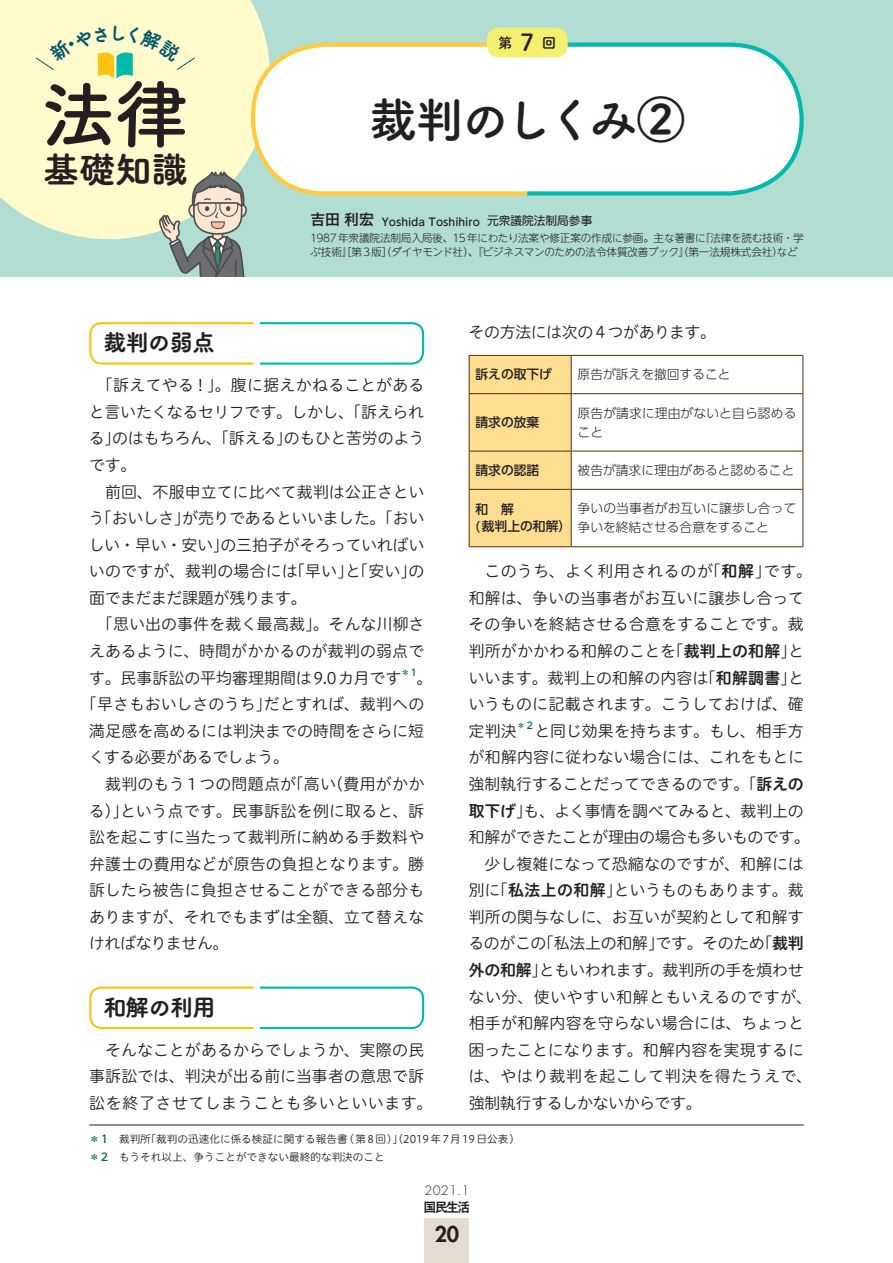
<style>
.page{position:relative;width:893px;height:1263px;background:#fff}
.page>*{position:absolute;margin:0;border:0;box-sizing:border-box;transform-origin:0 0}
.t1{font:74.4px "Tsuku A Rd Gothic Std B";color:#231f20}
.t2{font:48.9px "Tsuku A Rd Gothic Std B";letter-spacing:-.1em;color:#231f20}
.t3{font:36.15px "Tsuku A Rd Gothic Std E";color:#231f20}
.t4{font:23.4px "Tsuku A Rd Gothic Std E";letter-spacing:-.05em;color:#231f20}
.t5{font:23.4px "Shuei M Go Std B";color:#231f20}
.t6{font:800 21.3px "Futura Std";color:#231f20}
.t7{font:15.9px/26.5px "Hiragino UD Sans R Std N W3";color:#231f20;text-align:justify}
.t8{font:15.9px "Hiragino UD Sans R Std N W3";letter-spacing:-.025em;color:#231f20}
.t9{font:15.9px "Hiragino UD Sans R Std N W3";letter-spacing:-.02em;color:#231f20}
.t10{font:15.9px "Hiragino UD Sans R Std N W3";letter-spacing:.035em;color:#231f20}
.t11{font:15.9px "Hiragino UD Sans R Std N W3";letter-spacing:-.03em;color:#231f20}
.t12{font:15.9px "Hiragino UD Sans R Std N W3";letter-spacing:-.035em;color:#231f20}
.t13{font:13.8px "Shuei M Go Std B";color:#231f20}
.t14{font:300 12.75px/19.2px "UD Shin Go Pro";color:#231f20}
.t15{font:500 12.75px/17px "UD Shin Go Pro";color:#231f20}
.t16{font:300 12.75px "Futura Std";color:#231f20}
.t17{font:700 12.75px "Gothic MB101 Pro De";color:#231f20;scale:.95 1}
.t18{font:300 10.65px/16.2px "UD Shin M Go Pro";letter-spacing:-.02em;color:#231f20}
.t19{font:10.65px/18px "Hiragino UD Sans R Std N W3";color:#231f20}
.t20{font:500 9.3px "UD Shin M Go Pro";color:#026442}
.s1{font-family:"Hiragino UD Sans F Std W6";font-weight:400;font-size:14.85px}
.s2{font-weight:500}
.s3{font-weight:400;font-size:11.7px}
.s4{font-family:"Hiragino UD Sans R Std N W6"}
.s5{font-family:"UD Shin M Go Pro";font-weight:500;color:#026442}
</style>
<div class="page">
<div style="left:0;top:0;width:893px;height:276px;background:#b1ddd3"></div>
<div style="left:0;top:0;width:262px;height:222px;background:#fffbcc"></div>
<div style="left:425px;top:1218px;width:44px;height:45px;background:#e3dcd2"></div>
<svg style="left:89px;top:322px;width:336px;height:43px"></svg>
<svg style="left:89px;top:986px;width:336px;height:44px"></svg>
<div style="left:470px;top:356px;width:101px;height:190px;background:#ffdd91"></div>
<hr style="left:469px;top:355px;width:102px;height:1px;background:#512e10">
<hr style="left:469px;top:356px;width:1px;height:37px;background:#512e10">
<hr style="left:571px;top:355px;width:232px;height:1px;background:#512e10">
<hr style="left:571px;top:356px;width:1px;height:37px;background:#512e10">
<hr style="left:803px;top:356px;width:1px;height:37px;background:#512e10">
<hr style="left:469px;top:393px;width:102px;height:1px;background:#512e10">
<hr style="left:469px;top:394px;width:1px;height:57px;background:#512e10">
<hr style="left:571px;top:393px;width:232px;height:1px;background:#512e10">
<hr style="left:571px;top:394px;width:1px;height:57px;background:#512e10">
<hr style="left:803px;top:394px;width:1px;height:57px;background:#512e10">
<hr style="left:469px;top:451px;width:102px;height:1px;background:#512e10">
<hr style="left:469px;top:451px;width:1px;height:38px;background:#512e10">
<hr style="left:571px;top:451px;width:232px;height:1px;background:#512e10">
<hr style="left:571px;top:451px;width:1px;height:38px;background:#512e10">
<hr style="left:803px;top:451px;width:1px;height:38px;background:#512e10">
<hr style="left:469px;top:489px;width:102px;height:1px;background:#512e10">
<hr style="left:469px;top:490px;width:1px;height:56px;background:#512e10">
<hr style="left:571px;top:489px;width:232px;height:1px;background:#512e10">
<hr style="left:571px;top:490px;width:1px;height:56px;background:#512e10">
<hr style="left:803px;top:490px;width:1px;height:56px;background:#512e10">
<hr style="left:469px;top:546px;width:102px;height:1px;background:#512e10">
<hr style="left:571px;top:546px;width:232px;height:1px;background:#512e10">
<hr style="left:89px;top:1125px;width:715px;height:1px;background:#231f20">
<svg style="left:35px;top:26px;width:769px;height:250px"></svg>
<h1 class="t1" style="left:41px;top:56px;width:150px">法律</h1>
<h3 class="t3" style="left:43px;top:141px;width:146px">基礎知識</h3>
<h3 class="t4" style="left:103px;top:324px;width:114px">裁判の弱点</h3>
<h3 class="t5" style="left:520px;top:25px;width:15px">7</h3>
<p class="t13" style="left:499px;top:32px;width:15px">第</p>
<p class="t13" style="left:542px;top:32px;width:15px">回</p>
<h2 class="t2" style="left:368px;top:81px;width:318px">裁判のしくみ②</h2>
<p class="t18" style="left:310px;top:213px;width:495px"><span class="s1">吉田 利宏</span> <span class="s2">Yoshida Toshihiro</span> <span class="s3">元衆議院法制局参事<br></span>1987年衆議院法制局入局後、15年にわたり法案や修正案の作成に参画。主な著書に『法律を読む技術・学</p>
<p class="t18" style="left:310px;top:243px;width:489px">ぶ技術』［第３版］（ダイヤモンド社）、『ビジネスマンのための法令体質改善ブック』（第一法規株式会社）など</p>
<p class="t11" style="left:469px;top:320px;width:249px">その方法には次の４つがあります。</p>
<p class="t7" style="left:89px;top:371px;width:337px;text-indent:8px">「訴えてやる！」。腹に据えかねることがあると言いたくなるセリフです。しかし、「訴えられる」のはもちろん、「訴える」のもひと苦労のようです。</p>
<p class="t7" style="left:105px;top:477px;width:321px">前回、不服申立てに比べて裁判は公正さとい</p>
<p class="t7" style="left:89px;top:504px;width:337px">う「おいしさ」が売りであるといいました。「おい</p>
<p class="t7" style="left:89px;top:531px;width:337px">しい・早い・安い」の三拍子がそろっていればい</p>
<p class="t7" style="left:89px;top:557px;width:337px">いのですが、裁判の場合には「早い」と「安い」の</p>
<p class="t11" style="left:89px;top:586px;width:219px">面でまだまだ課題が残ります。</p>
<p class="t7" style="left:97px;top:610px;width:329px">「思い出の事件を裁く最高裁」。そんな川柳さ</p>
<p class="t7" style="left:89px;top:637px;width:337px">えあるように、時間がかかるのが裁判の弱点で</p>
<p class="t7" style="left:89px;top:663px;width:314px">す。民事訴訟の平均審理期間は9.0カ月です</p>
<p class="t20" style="left:401px;top:665px;width:18px">＊1</p>
<p class="t7" style="left:417px;top:663px;width:17px">。</p>
<p class="t7" style="left:81px;top:690px;width:345px">「早さもおいしさのうち」だとすれば、裁判への</p>
<p class="t7" style="left:89px;top:717px;width:337px">満足感を高めるには判決までの時間をさらに短</p>
<p class="t12" style="left:89px;top:745px;width:202px">くする必要があるでしょう。</p>
<p class="t7" style="left:105px;top:770px;width:321px">裁判のもう１つの問題点が「高い（費用がかか</p>
<p class="t7" style="left:89px;top:796px;width:337px">る）」という点です。民事訴訟を例に取ると、訴</p>
<p class="t7" style="left:89px;top:823px;width:337px">訟を起こすに当たって裁判所に納める手数料や</p>
<p class="t7" style="left:89px;top:849px;width:337px">弁護士の費用などが原告の負担となります。勝</p>
<p class="t7" style="left:89px;top:876px;width:337px">訴したら被告に負担させることができる部分も</p>
<p class="t7" style="left:89px;top:903px;width:337px">ありますが、それでもまずは全額、立て替えな</p>
<p class="t8" style="left:89px;top:931px;width:141px">ければなりません。</p>
<h3 class="t4" style="left:103px;top:988px;width:114px">和解の利用</h3>
<p class="t7" style="left:89px;top:1035px;width:345px;text-align:center">そんなことがあるからでしょうか、実際の民<br>事訴訟では、判決が出る前に当事者の意思で訴訟を終了させてしまうことも多いといいます。</p>
<p class="t15" style="left:475px;top:366px;width:78px">訴えの取下げ</p>
<p class="t14" style="left:578px;top:364px;width:155px">原告が訴えを撤回すること</p>
<p class="t15" style="left:475px;top:413px;width:65px">請求の放棄</p>
<p class="t14" style="left:578px;top:403px;width:220px">原告が請求に理由がないと自ら認めること</p>
<p class="t15" style="left:475px;top:461px;width:65px">請求の認諾</p>
<p class="t14" style="left:578px;top:460px;width:218px">被告が請求に理由があると認めること</p>
<p class="t15" style="left:475px;top:501px;width:97px">和　解<br>(裁判上の和解）</p>
<p class="t14" style="left:578px;top:498px;width:220px">争いの当事者がお互いに譲歩し合って争いを終結させる合意をすること</p>
<p class="t7" style="left:468px;top:557px;width:345px;text-align:left;text-indent:16px">このうち、よく利用されるのが「<span class="s4">和解</span>」です。和解は、争いの当事者がお互いに譲歩し合ってその争いを終結させる合意をすることです。裁判所がかかわる和解のことを「<span class="s4">裁判上の和解</span>」といいます。裁判上の和解の内容は「<span class="s4">和解調書</span>」というものに記載されます。こうしておけば、確定判決</p>
<p class="t20" style="left:517px;top:718px;width:18px">＊2</p>
<p class="t7" style="left:535px;top:717px;width:271px">と同じ効果を持ちます。もし、相手方</p>
<p class="t7" style="left:469px;top:743px;width:337px">が和解内容に従わない場合には、これをもとに</p>
<p class="t8" style="left:469px;top:772px;width:337px">強制執行することだってできるのです。「<span class="s4">訴えの</span></p>
<p class="t7" style="left:469px;top:796px;width:337px"><span class="s4">取下げ</span>」も、よく事情を調べてみると、裁判上の</p>
<p class="t8" style="left:469px;top:825px;width:343px">和解ができたことが理由の場合も多いものです。</p>
<p class="t7" style="left:485px;top:849px;width:321px">少し複雑になって恐縮なのですが、和解には</p>
<p class="t7" style="left:469px;top:876px;width:337px">別に「<span class="s4">私法上の和解</span>」というものもあります。裁</p>
<p class="t7" style="left:469px;top:903px;width:337px">判所の関与なしに、お互いが契約として和解す</p>
<p class="t9" style="left:468px;top:931px;width:337px">るのがこの「私法上の和解」です。そのため「<span class="s4">裁判</span></p>
<p class="t9" style="left:469px;top:958px;width:337px"><span class="s4">外の和解</span>」ともいわれます。裁判所の手を煩わせ</p>
<p class="t10" style="left:469px;top:984px;width:345px">ない分、使いやすい和解ともいえるのですが、</p>
<p class="t7" style="left:469px;top:1009px;width:337px">相手が和解内容を守らない場合には、ちょっと</p>
<p class="t7" style="left:469px;top:1035px;width:337px">困ったことになります。和解内容を実現するに</p>
<p class="t10" style="left:468px;top:1064px;width:345px">は、やはり裁判を起こして判決を得たうえで、</p>
<p class="t8" style="left:469px;top:1091px;width:235px">強制執行するしかないからです。</p>
<p class="t19" style="left:89px;top:1129px;width:427px"><span class="s5">＊1</span> 裁判所「裁判の迅速化に係る検証に関する報告書(第8回)」(2019年7月19日公表)<span class="s5">＊2</span> もうそれ以上、争うことができない最終的な判決のこと</p>
<p class="t16" style="left:425px;top:1182px;width:46px">2021.1</p>
<p class="t17" style="left:424px;top:1196px;width:50px">国民生活</p>
<h3 class="t6" style="left:435px;top:1221px;width:26px">20</h3>
</div>
